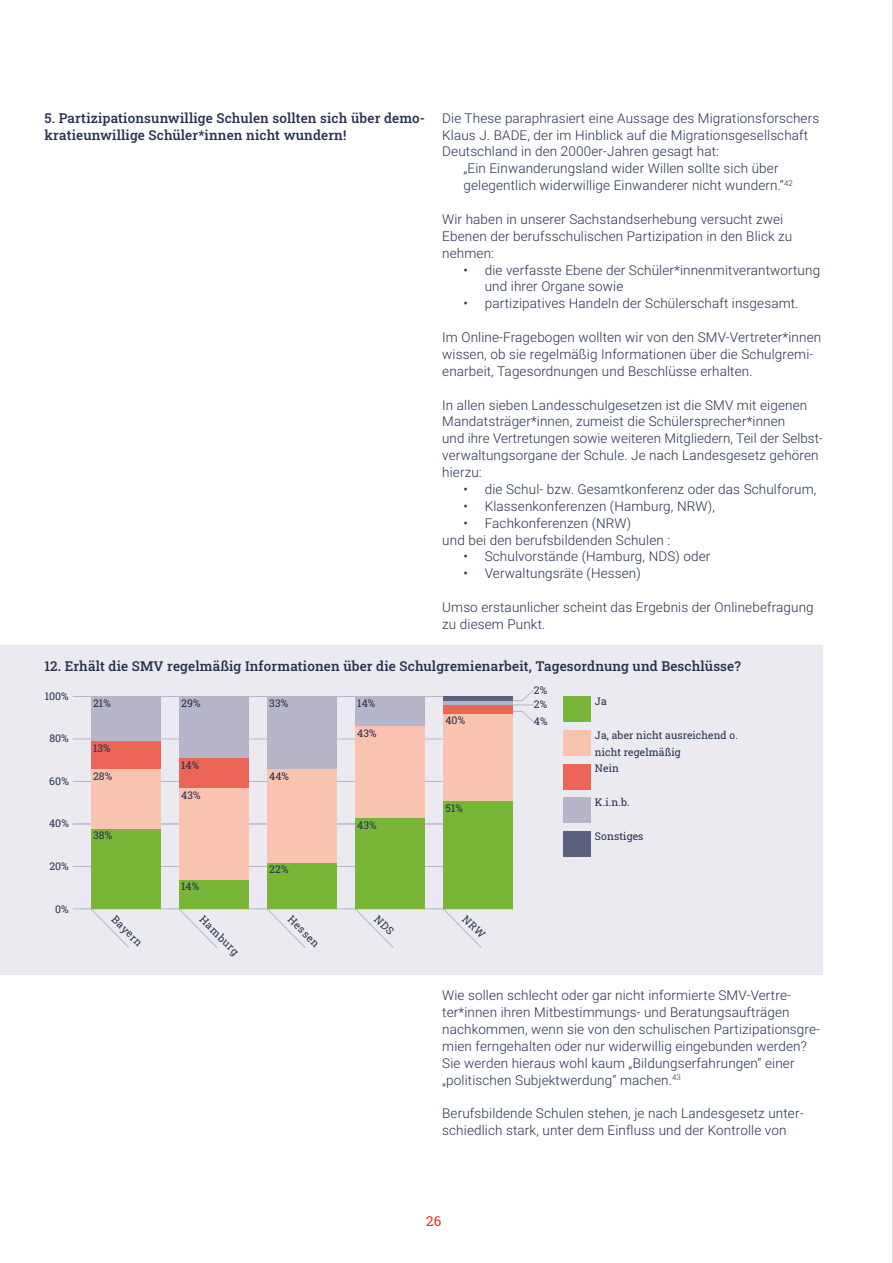
<style>
.page{position:relative;width:893px;height:1263px;background:#fff}
.page>*{position:absolute;margin:0;border:0;box-sizing:border-box;transform-origin:0 0}
.Copytexte_RoboReg_9p{font:300 13.5px/16.8px "Roboto";letter-spacing:.01em;color:#252f4d}
.Zwischenhead_RoboSla{font:500 13.5px/16.8px "Roboto Slab";letter-spacing:.01em;color:#252f4d}
.t1{font:13.5px "Roboto Slab";color:#e42b2b}
.Marginal_RoboSlabReg{font:10.5px/16.8px "Roboto Slab";letter-spacing:.01em;color:#252f4d}
</style>
<div class="page">
<div style="left:0;top:646px;width:823px;height:329px;background:#ebeaf0"></div>
<svg style="left:92px;top:910px;width:37px;height:38px"></svg>
<svg style="left:180px;top:910px;width:37px;height:38px"></svg>
<svg style="left:268px;top:910px;width:37px;height:38px"></svg>
<div style="left:563px;top:831px;width:28px;height:26px;background:#5b617d"></div>
<div style="left:563px;top:798px;width:28px;height:25px;background:#b6b6c8"></div>
<div style="left:563px;top:764px;width:28px;height:25px;background:#ec6557"></div>
<div style="left:563px;top:730px;width:28px;height:25px;background:#fac3af"></div>
<div style="left:563px;top:696px;width:28px;height:26px;background:#79b638"></div>
<hr style="left:73px;top:781px;width:440px;height:1px;background:#b6b6c8">
<hr style="left:73px;top:739px;width:440px;height:1px;background:#b6b6c8">
<hr style="left:73px;top:696px;width:440px;height:1px;background:#b6b6c8">
<hr style="left:504px;top:705px;width:30px;height:1px;background:#b6b6c8">
<svg style="left:513px;top:690px;width:21px;height:11px"></svg>
<svg style="left:513px;top:711px;width:21px;height:11px"></svg>
<hr style="left:73px;top:824px;width:440px;height:1px;background:#b6b6c8">
<hr style="left:73px;top:866px;width:440px;height:1px;background:#b6b6c8">
<hr style="left:73px;top:909px;width:440px;height:1px;background:#b6b6c8">
<div style="left:91px;top:828px;width:70px;height:81px;background:#79b638"></div>
<div style="left:91px;top:769px;width:70px;height:59px;background:#fac3af"></div>
<div style="left:91px;top:741px;width:70px;height:28px;background:#ec6557"></div>
<div style="left:91px;top:696px;width:70px;height:45px;background:#b6b6c8"></div>
<div style="left:179px;top:879px;width:70px;height:30px;background:#79b638"></div>
<div style="left:179px;top:788px;width:70px;height:91px;background:#fac3af"></div>
<div style="left:179px;top:758px;width:70px;height:30px;background:#ec6557"></div>
<div style="left:179px;top:696px;width:70px;height:62px;background:#b6b6c8"></div>
<div style="left:355px;top:818px;width:70px;height:91px;background:#79b638"></div>
<div style="left:355px;top:726px;width:70px;height:92px;background:#fac3af"></div>
<div style="left:355px;top:696px;width:70px;height:30px;background:#b6b6c8"></div>
<div style="left:443px;top:801px;width:70px;height:108px;background:#79b638"></div>
<div style="left:443px;top:713px;width:70px;height:88px;background:#fac3af"></div>
<div style="left:443px;top:705px;width:70px;height:8px;background:#ec6557"></div>
<hr style="left:443px;top:701px;width:70px;height:4px;background:#b6b6c8">
<div style="left:443px;top:696px;width:70px;height:5px;background:#5b617d"></div>
<div style="left:267px;top:862px;width:70px;height:47px;background:#79b638"></div>
<div style="left:267px;top:769px;width:70px;height:93px;background:#fac3af"></div>
<div style="left:267px;top:696px;width:70px;height:73px;background:#b6b6c8"></div>
<hr style="left:892px;top:0;width:1px;height:1263px;background:#b6b6c8">
<svg style="left:355px;top:909px;width:39px;height:39px"></svg>
<svg style="left:443px;top:909px;width:43px;height:39px"></svg>
<p class="Zwischenhead_RoboSla" style="left:45px;top:109px;width:382px">5. Partizipationsunwillige Schulen sollten sich über demo&shy;kratieunwillige Schüler*innen nicht wundern!</p>
<p class="Copytexte_RoboReg_9p" style="left:442px;top:109px;width:378px">Die These paraphrasiert eine Aussage des Migrationsforschers<br>Klaus J. BADE, der im Hinblick auf die Migrationsgesellschaft<br>Deutschland in den 2000er-Jahren gesagt hat:</p>
<p class="Copytexte_RoboReg_9p" style="left:463px;top:160px;width:331px">„Ein Einwanderungsland wider Willen sollte sich über gelegentlich widerwillige Einwanderer nicht wundern.“<sup>42</sup></p>
<p class="Copytexte_RoboReg_9p" style="left:442px;top:210px;width:352px">Wir haben in unserer Sachstandserhebung versucht zwei<br>Ebenen der berufsschulischen Partizipation in den Blick zu nehmen:</p>
<p class="Copytexte_RoboReg_9p" style="left:485px;top:261px;width:337px;text-indent:-21px">• die verfasste Ebene der Schüler*innenmitverantwortung und ihrer Organe sowie</p>
<p class="Copytexte_RoboReg_9p" style="left:463px;top:295px;width:336px">• partizipatives Handeln der Schülerschaft insgesamt.</p>
<p class="Copytexte_RoboReg_9p" style="left:442px;top:328px;width:380px">Im Online-Fragebogen wollten wir von den SMV-Vertreter*innen wissen, ob sie regelmäßig Informationen über die Schulgremi&shy;enarbeit, Tagesordnungen und Beschlüsse erhalten.</p>
<p class="Copytexte_RoboReg_9p" style="left:442px;top:396px;width:382px">In allen sieben Landesschulgesetzen ist die SMV mit eigenen Mandatsträger*innen, zumeist die Schülersprecher*innen<br>und ihre Vertretungen sowie weiteren Mitgliedern, Teil der Selbst&shy;verwaltungsorgane der Schule. Je nach Landesgesetz gehören hierzu:</p>
<p class="Copytexte_RoboReg_9p" style="left:463px;top:480px;width:354px">• die Schul- bzw. Gesamtkonferenz oder das Schulforum,</p>
<p class="Copytexte_RoboReg_9p" style="left:463px;top:497px;width:253px">• Klassenkonferenzen (Hamburg, NRW),</p>
<p class="Copytexte_RoboReg_9p" style="left:463px;top:514px;width:169px">• Fachkonferenzen (NRW)</p>
<p class="Copytexte_RoboReg_9p" style="left:442px;top:531px;width:230px">und bei den berufsbildenden Schulen :</p>
<p class="Copytexte_RoboReg_9p" style="left:463px;top:548px;width:248px">• Schulvorstände (Hamburg, NDS) oder</p>
<p class="Copytexte_RoboReg_9p" style="left:463px;top:565px;width:179px">• Verwaltungsräte (Hessen)</p>
<p class="Copytexte_RoboReg_9p" style="left:442px;top:598px;width:373px">Umso erstaunlicher scheint das Ergebnis der Onlinebefragung zu diesem Punkt.</p>
<p class="Zwischenhead_RoboSla" style="left:44px;top:657px;width:698px">12. Erhält die SMV regelmäßig Informationen über die Schulgremienarbeit, Tagesordnung und Beschlüsse?</p>
<p class="Marginal_RoboSlabReg" style="left:45px;top:687px;width:26px">100%</p>
<p class="Marginal_RoboSlabReg" style="left:49px;top:730px;width:21px">80%</p>
<p class="Marginal_RoboSlabReg" style="left:49px;top:772px;width:21px">60%</p>
<p class="Marginal_RoboSlabReg" style="left:93px;top:695px;width:19px">21%</p>
<p class="Marginal_RoboSlabReg" style="left:93px;top:740px;width:19px">13%</p>
<p class="Marginal_RoboSlabReg" style="left:93px;top:767px;width:21px">28%</p>
<p class="Marginal_RoboSlabReg" style="left:181px;top:695px;width:21px">29%</p>
<p class="Marginal_RoboSlabReg" style="left:181px;top:757px;width:20px">14%</p>
<p class="Marginal_RoboSlabReg" style="left:181px;top:786px;width:21px">43%</p>
<p class="Marginal_RoboSlabReg" style="left:269px;top:695px;width:21px">33%</p>
<p class="Marginal_RoboSlabReg" style="left:269px;top:767px;width:21px">44%</p>
<p class="Marginal_RoboSlabReg" style="left:534px;top:681px;width:15px">2%</p>
<p class="Marginal_RoboSlabReg" style="left:534px;top:713px;width:15px">4%</p>
<p class="Marginal_RoboSlabReg" style="left:357px;top:695px;width:20px">14%</p>
<p class="Marginal_RoboSlabReg" style="left:534px;top:696px;width:15px">2%</p>
<p class="Marginal_RoboSlabReg" style="left:445px;top:712px;width:21px">40%</p>
<p class="Marginal_RoboSlabReg" style="left:357px;top:725px;width:21px">43%</p>
<p class="Marginal_RoboSlabReg" style="left:445px;top:799px;width:19px">51%</p>
<p class="Marginal_RoboSlabReg" style="left:595px;top:692px;width:13px">Ja</p>
<p class="Marginal_RoboSlabReg" style="left:595px;top:726px;width:144px">Ja, aber nicht ausreichend o. nicht regelmäßig</p>
<p class="Marginal_RoboSlabReg" style="left:595px;top:760px;width:26px">Nein</p>
<p class="Marginal_RoboSlabReg" style="left:595px;top:794px;width:36px">K.i.n.b.</p>
<p class="Marginal_RoboSlabReg" style="left:49px;top:815px;width:21px">40%</p>
<p class="Marginal_RoboSlabReg" style="left:357px;top:816px;width:21px">43%</p>
<p class="Marginal_RoboSlabReg" style="left:93px;top:827px;width:21px">38%</p>
<p class="Marginal_RoboSlabReg" style="left:595px;top:827px;width:50px">Sonstiges</p>
<p class="Marginal_RoboSlabReg" style="left:49px;top:857px;width:21px">20%</p>
<p class="Marginal_RoboSlabReg" style="left:269px;top:861px;width:21px">22%</p>
<p class="Marginal_RoboSlabReg" style="left:181px;top:878px;width:20px">14%</p>
<p class="Marginal_RoboSlabReg" style="left:55px;top:900px;width:15px">0%</p>
<p class="Marginal_RoboSlabReg" style="left:120px;top:911px;width:40px;rotate:45deg">Bayern</p>
<p class="Marginal_RoboSlabReg" style="left:208px;top:911px;width:52px;rotate:45deg">Hamburg</p>
<p class="Marginal_RoboSlabReg" style="left:296px;top:911px;width:41px;rotate:45deg">Hessen</p>
<p class="Copytexte_RoboReg_9p" style="left:442px;top:986px;width:379px">Wie sollen schlecht oder gar nicht informierte SMV-Vertre&shy;ter*innen ihren Mitbestimmungs- und Beratungsaufträgen nachkommen, wenn sie von den schulischen Partizipationsgre&shy;mien ferngehalten oder nur widerwillig eingebunden werden?<br>Sie werden hieraus wohl kaum „Bildungserfahrungen“ einer „politischen Subjektwerdung“ machen.<sup>43</sup></p>
<p class="Copytexte_RoboReg_9p" style="left:442px;top:1105px;width:363px">Berufsbildende Schulen stehen, je nach Landesgesetz unter&shy;schiedlich stark, unter dem Einfluss und der Kontrolle von</p>
<p class="t1" style="left:426px;top:1211px;width:17px">26</p>
</div>
